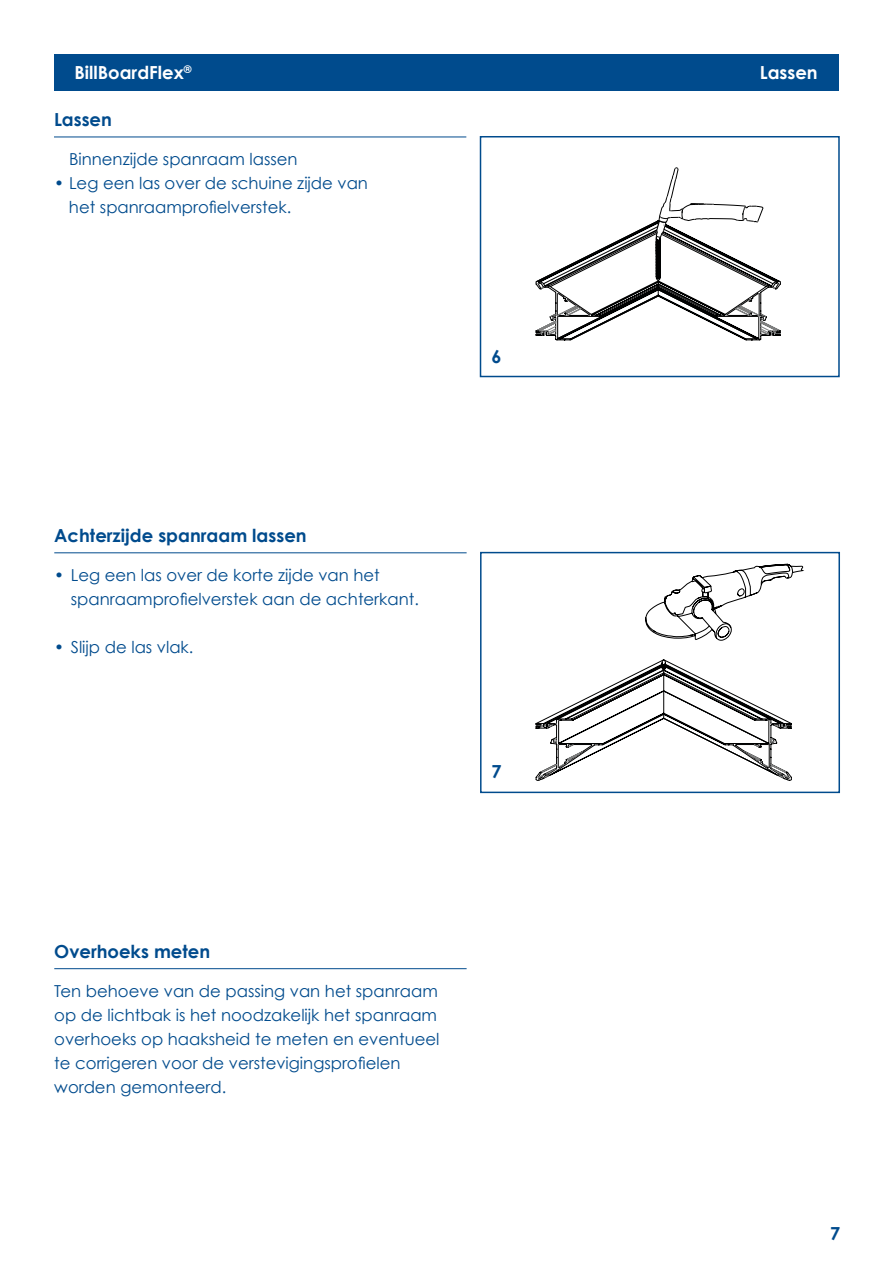
<style>
.page{position:relative;width:893px;height:1263px;background:#fff}
.page>*{position:absolute;margin:0;border:0;box-sizing:border-box;transform-origin:0 0}
.t1{font:700 18px "Century Gothic";color:#004b8d}
.t2{font:700 18px "Century Gothic";color:#fff}
.t3{font:16.5px/24px "Century Gothic";color:#004b8d}
</style>
<div class="page">
<div style="left:54px;top:54px;width:785px;height:36px;background:#004b8d"></div>
<div style="left:480px;top:136px;width:360px;height:241px;border:2px solid #004b8d"></div>
<hr style="left:54px;top:137px;width:412px;height:1px;background:#004b8d">
<hr style="left:54px;top:968px;width:413px;height:1px;background:#004b8d">
<div style="left:480px;top:552px;width:360px;height:241px;border:2px solid #004b8d"></div>
<hr style="left:54px;top:553px;width:413px;height:1px;background:#004b8d">
<svg style="left:535px;top:167px;width:246px;height:174px"></svg>
<svg style="left:645px;top:564px;width:159px;height:77px"></svg>
<svg style="left:535px;top:659px;width:257px;height:122px"></svg>
<p class="t2" style="left:74px;top:61px;width:119px">BillBoardFlex<sup>®</sup></p>
<p class="t2" style="left:760px;top:61px;width:59px">Lassen</p>
<p class="t1" style="left:54px;top:108px;width:59px">Lassen</p>
<p class="t3" style="left:69px;top:147px;width:230px">Binnenzijde spanraam lassen</p>
<p class="t3" style="left:69px;top:171px;width:301px;text-indent:-15px">• Leg een las over de schuine zijde van het spanraamprofielverstek.</p>
<p class="t1" style="left:54px;top:524px;width:254px">Achterzijde spanraam lassen</p>
<p class="t3" style="left:71px;top:562px;width:350px;text-indent:-16px">• Leg een las over de korte zijde van het spanraamprofielverstek aan de achterkant.</p>
<p class="t3" style="left:54px;top:634px;width:141px">• Slijp de las vlak.</p>
<p class="t1" style="left:491px;top:345px;width:12px">6</p>
<p class="t1" style="left:491px;top:760px;width:12px">7</p>
<p class="t1" style="left:54px;top:940px;width:157px">Overhoeks meten</p>
<p class="t3" style="left:54px;top:978px;width:387px">Ten behoeve van de passing van het spanraam op de lichtbak is het noodzakelijk het spanraam overhoeks op haaksheid te meten en eventueel te corrigeren voor de verstevigingsprofielen worden gemonteerd.</p>
<p class="t1" style="left:830px;top:1222px;width:12px">7</p>
</div>
